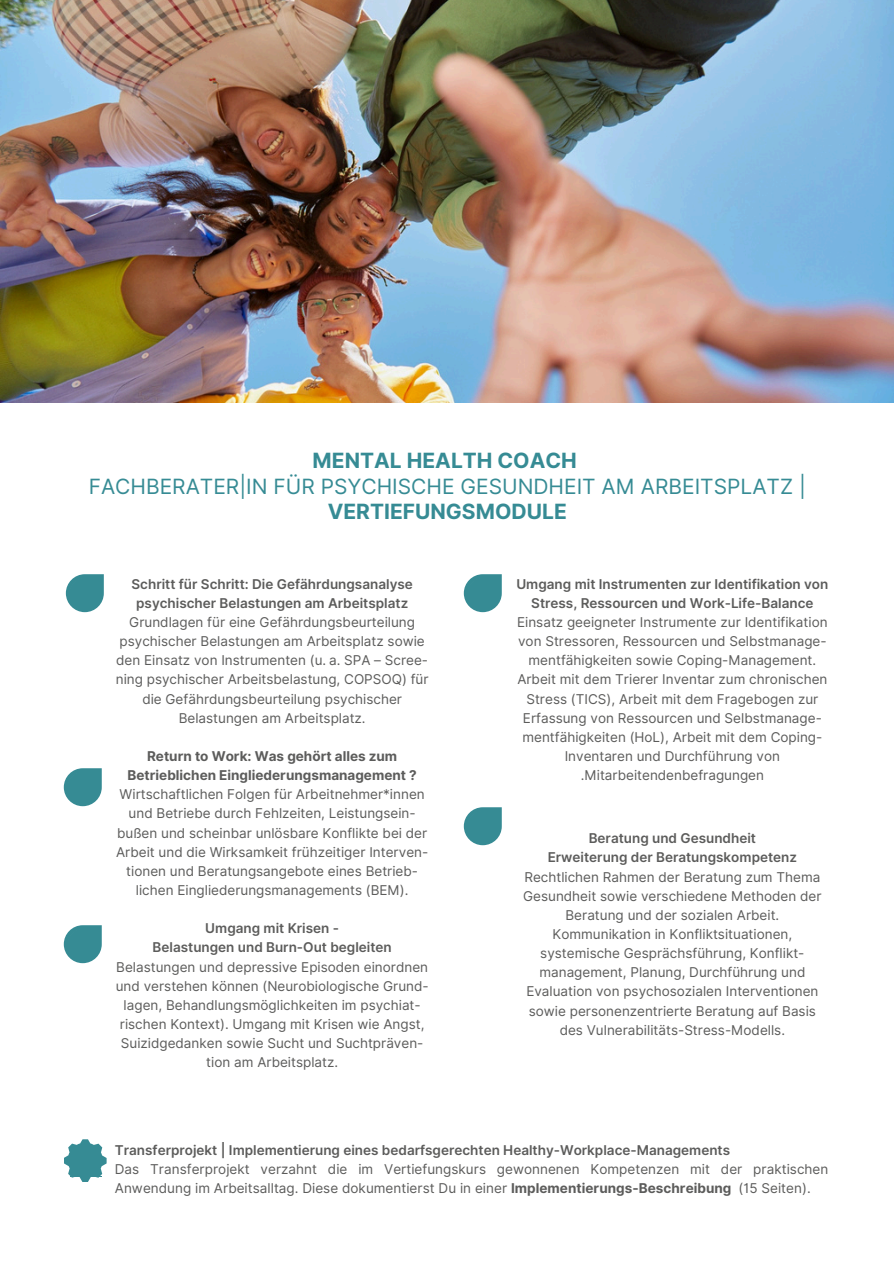
<style>
.page{position:relative;width:894px;height:1264px;background:#fff}
.page>*{position:absolute;margin:0;border:0;box-sizing:border-box;transform-origin:0 0}
.t1{font:21px/25.8px "Inter";color:#368b94;text-align:center}
.t2{font:13.5px/19.2px "Inter";color:#5c5c5b;text-align:center}
.t3{font:600 13.5px "Inter";color:#5c5c5b}
.s1{font-weight:700}
.s2{font-weight:600}
</style>
<div class="page">
<svg style="left:64px;top:1139px;width:43px;height:42px"></svg>
<svg style="left:63px;top:768px;width:39px;height:39px"></svg>
<svg style="left:63px;top:925px;width:39px;height:39px"></svg>
<svg style="left:65px;top:574px;width:39px;height:39px"></svg>
<svg style="left:463px;top:574px;width:39px;height:39px"></svg>
<svg style="left:463px;top:807px;width:39px;height:39px"></svg>
<img style="left:0;top:0;width:893px;height:403px">
<div style="left:67px;top:771px;width:32px;height:32px;background:#368b94"></div>
<div style="left:67px;top:928px;width:32px;height:32px;background:#368b94"></div>
<div style="left:69px;top:577px;width:32px;height:32px;background:#368b94"></div>
<div style="left:467px;top:577px;width:31px;height:32px;background:#368b94"></div>
<div style="left:467px;top:810px;width:31px;height:32px;background:#368b94"></div>
<div style="left:70px;top:1144px;width:32px;height:32px;background:#368b94"></div>
<p class="t1" style="left:89px;top:447px;width:718px"><span class="s1">MENTAL HEALTH COACH<br></span>FACHBERATER|IN FÜR PSYCHISCHE GESUNDHEIT AM ARBEITSPLATZ |<br><span class="s1">VERTIEFUNGSMODULE</span></p>
<h1 class="t2" style="left:116px;top:574px;width:314px"><span class="s2">Schritt für Schritt: Die Gefährdungsanalyse psychischer Belastungen am Arbeitsplatz </span>Grundlagen für eine Gefährdungsbeurteilung psychischer Belastungen am Arbeitsplatz sowie den Einsatz von Instrumenten (u. a. SPA – Scree&shy;ning psychischer Arbeitsbelastung, COPSOQ) für die Gefährdungsbeurteilung psychischer Belastungen am Arbeitsplatz.</h1>
<p class="t2" style="left:116px;top:746px;width:313px"><span class="s1">Return to Work: Was gehört alles zum Betrieblichen Eingliederungsmanagement ?<br></span>Wirtschaftlichen Folgen für Arbeitnehmer*innen und Betriebe durch Fehlzeiten, Leistungsein&shy;bußen und scheinbar unlösbare Konflikte bei der Arbeit und die Wirksamkeit frühzeitiger Interven&shy;tionen und Beratungsangebote eines Betrieb&shy;lichen Eingliederungsmanagements (BEM).</p>
<p class="t3" style="left:205px;top:920px;width:135px">Umgang mit Krisen -</p>
<p class="t3" style="left:153px;top:939px;width:240px">Belastungen und Burn-Out begleiten</p>
<p class="t2" style="left:116px;top:957px;width:314px">Belastungen und depressive Episoden einordnen und verstehen können (Neurobiologische Grund&shy;lagen, Behandlungsmöglichkeiten im psychiat&shy;rischen Kontext). Umgang mit Krisen wie Angst, Suizidgedanken sowie Sucht und Suchtpräven&shy;tion am Arbeitsplatz.</p>
<p class="t2" style="left:516px;top:574px;width:313px"><span class="s2">Umgang mit Instrumenten zur Identifikation von Stress, Ressourcen und Work-Life-Balance </span>Einsatz geeigneter Instrumente zur Identifikation von Stressoren, Ressourcen und Selbstmanage&shy;mentfähigkeiten sowie Coping-Management.<br>Arbeit mit dem Trierer Inventar zum chronischen Stress (TICS), Arbeit mit dem Fragebogen zur Erfassung von Ressourcen und Selbstmanage&shy;mentfähigkeiten (HoL), Arbeit mit dem Coping-Inventaren und Durchführung von .Mitarbeitendenbefragungen</p>
<p class="t3" style="left:588px;top:830px;width:169px">Beratung und Gesundheit</p>
<p class="t2" style="left:523px;top:848px;width:300px"><span class="s2">Erweiterung der Beratungskompetenz </span>Rechtlichen Rahmen der Beratung zum Thema Gesundheit sowie verschiedene Methoden der Beratung und der sozialen Arbeit.<br>Kommunikation in Konfliktsituationen, systemische Gesprächsführung, Konflikt&shy;management, Planung, Durchführung und Evaluation von psychosozialen Interventionen sowie personenzentrierte Beratung auf Basis des Vulnerabilitäts-Stress-Modells.</p>
<p class="t3" style="left:115px;top:1141px;width:616px">Transferprojekt | Implementierung eines bedarfsgerechten Healthy-Workplace-Managements</p>
<p class="t2" style="left:115px;top:1159px;width:714px;text-align:left">Das Transferprojekt verzahnt die im Vertiefungskurs gewonnenen Kompetenzen mit der praktischen<br>Anwendung im Arbeitsalltag. Diese dokumentierst Du in einer <span class="s1">Implementierungs-Beschreibung</span></p>
<p class="t2" style="left:738px;top:1178px;width:74px">(15 Seiten).</p>
</div>
